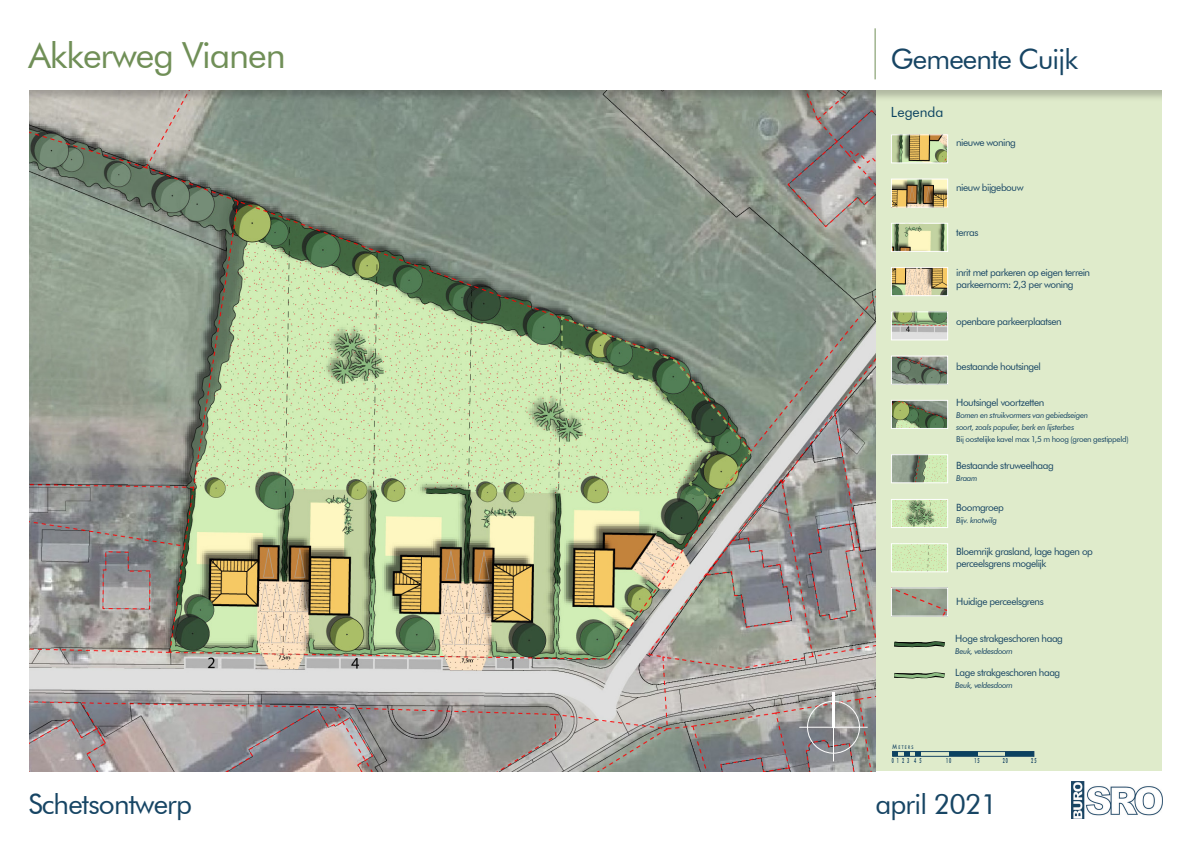
<style>
.page{position:relative;width:1191px;height:842px;background:#fff}
.page>*{position:absolute;margin:0;border:0;box-sizing:border-box;transform-origin:0 0}
.Titel{font:36px "Futura BT";letter-spacing:-.03em;color:#708f57}
.Ondertitel{font:28px "Futura BT";letter-spacing:-.03em;color:#174564}
.Legendatitel{font:14px "Futura BT";color:#0b4260}
.Broodtekst{font:10px/12px "Futura BT";letter-spacing:-.045em;color:#174564}
.Broodtekst-2{font:italic 8px "Futura BT";letter-spacing:-.04em;color:#174564}
.Broodtekst-3{font:8px "Futura BT";letter-spacing:-.035em;color:#174564}
.t1{font:800 7px "Futura BT";letter-spacing:.845em;color:#174564;scale:.5 1}
.t2{font:500 4.9px "Futura BT";letter-spacing:.355em;color:#174564;scale:.75 1}
.s1{font-size:7px}
</style>
<div class="page">
<div style="left:875px;top:90px;width:287px;height:681px;background:#dfebcb"></div>
<img style="left:29px;top:102px;width:846px;height:669px">
<img style="left:893px;top:136px;width:53px;height:25px">
<div style="left:891px;top:134px;width:57px;height:29px;border:1px solid #fff"></div>
<img style="left:893px;top:181px;width:53px;height:25px">
<div style="left:891px;top:179px;width:57px;height:29px;border:1px solid #fff"></div>
<img style="left:893px;top:225px;width:53px;height:25px">
<div style="left:891px;top:223px;width:57px;height:29px;border:1px solid #fff"></div>
<img style="left:893px;top:269px;width:53px;height:25px">
<div style="left:891px;top:267px;width:57px;height:29px;border:1px solid #fff"></div>
<img style="left:893px;top:313px;width:53px;height:25px">
<div style="left:891px;top:311px;width:57px;height:29px;border:1px solid #fff"></div>
<img style="left:893px;top:358px;width:53px;height:25px">
<div style="left:891px;top:356px;width:57px;height:29px;border:1px solid #fff"></div>
<img style="left:893px;top:402px;width:53px;height:25px">
<div style="left:891px;top:400px;width:57px;height:29px;border:1px solid #fff"></div>
<img style="left:893px;top:456px;width:53px;height:25px">
<div style="left:891px;top:454px;width:57px;height:29px;border:1px solid #fff"></div>
<img style="left:893px;top:501px;width:53px;height:25px">
<div style="left:891px;top:499px;width:57px;height:29px;border:1px solid #fff"></div>
<img style="left:893px;top:545px;width:53px;height:25px">
<div style="left:891px;top:543px;width:57px;height:29px;border:1px solid #fff"></div>
<img style="left:893px;top:589px;width:53px;height:25px">
<div style="left:891px;top:587px;width:57px;height:29px;border:1px solid #fff"></div>
<svg style="left:560px;top:315px;width:193px;height:188px;background:#96ad86"></svg>
<div style="left:0;top:0;width:1191px;height:102px;background:#231f20;opacity:.25"></div>
<div style="left:0;top:0;width:1191px;height:90px;background:#fff"></div>
<hr style="left:875px;top:28px;width:1px;height:51px;background:#708f57">
<div style="left:1162px;top:0;width:29px;height:842px;background:#fff"></div>
<div style="left:0;top:0;width:28px;height:842px;background:#fff"></div>
<img style="left:1071px;top:781px;width:91px;height:38px">
<svg style="left:894px;top:672px;width:51px;height:7px"></svg>
<svg style="left:894px;top:641px;width:51px;height:7px"></svg>
<div style="left:949px;top:751px;width:28px;height:5px;background:#0b4260"></div>
<div style="left:1005px;top:751px;width:28px;height:5px;background:#0b4260"></div>
<div style="left:892px;top:751px;width:142px;height:5px;border:1px solid #174564"></div>
<hr style="left:832px;top:692px;width:2px;height:35px;background:#fff">
<svg style="left:799px;top:700px;width:69px;height:62px;background:#969393"></svg>
<p class="Titel" style="left:28px;top:33px;width:259px">Akkerweg Vianen</p>
<p class="Ondertitel" style="left:891px;top:42px;width:189px">Gemeente Cuijk</p>
<p class="Legendatitel" style="left:891px;top:103px;width:54px">Legenda</p>
<p class="Broodtekst" style="left:956px;top:137px;width:61px">nieuwe woning</p>
<p class="Broodtekst" style="left:956px;top:181px;width:69px">nieuw bijgebouw</p>
<p class="Broodtekst" style="left:956px;top:226px;width:24px">terras</p>
<p class="Broodtekst" style="left:956px;top:267px;width:135px">inrit met parkeren op eigen terrein</p>
<p class="Broodtekst" style="left:956px;top:279px;width:119px">parkeernorm: 2,3 per woning</p>
<p class="Broodtekst" style="left:956px;top:316px;width:107px">openbare parkeerplaatsen</p>
<p class="Broodtekst" style="left:956px;top:360px;width:86px">bestaande houtsingel</p>
<p class="Broodtekst" style="left:956px;top:396px;width:90px">Houtsingel voortzetten</p>
<p class="Broodtekst-2" style="left:956px;top:410px;width:133px">Bomen en struikvormers van gebiedseigen</p>
<p class="Broodtekst-2" style="left:956px;top:422px;width:120px">soort, zoals populier, berk en lijsterbes</p>
<p class="Broodtekst-3" style="left:956px;top:434px;width:174px">Bij oostelijke kavel max 1,5 m hoog (groen gestippeld)</p>
<p class="Broodtekst" style="left:956px;top:460px;width:99px">Bestaande struweelhaag</p>
<p class="Broodtekst-2" style="left:956px;top:474px;width:23px">Braam</p>
<p class="Broodtekst" style="left:956px;top:501px;width:49px">Boomgroep</p>
<p class="Broodtekst-2" style="left:956px;top:515px;width:42px">Bijv. knotwilg</p>
<p class="Broodtekst" style="left:956px;top:546px;width:138px">Bloemrijk grasland, lage hagen op perceelsgrens mogelijk</p>
<p class="Broodtekst" style="left:956px;top:595px;width:89px">Huidige perceelsgrens</p>
<p class="Broodtekst" style="left:955px;top:632px;width:109px">Hoge strakgeschoren haag</p>
<p class="Broodtekst-2" style="left:955px;top:646px;width:59px">Beuk, veldesdoorn</p>
<p class="Broodtekst" style="left:955px;top:666px;width:106px">Lage strakgeschoren haag</p>
<p class="Broodtekst-2" style="left:955px;top:680px;width:59px">Beuk, veldesdoorn</p>
<p class="t2" style="left:892px;top:744px;width:29px"><span class="s1">M</span>eters</p>
<p class="t1" style="left:891px;top:756px;width:61px">0123 45</p>
<p class="t1" style="left:946px;top:756px;width:12px">1 0</p>
<p class="t1" style="left:974px;top:756px;width:12px">1 5</p>
<p class="t1" style="left:1002px;top:756px;width:12px">2 0</p>
<p class="t1" style="left:1031px;top:756px;width:12px">2 5</p>
<p class="Ondertitel" style="left:28px;top:787px;width:165px">Schetsontwerp</p>
<p class="Ondertitel" style="left:875px;top:787px;width:124px">april 2021</p>
</div>
